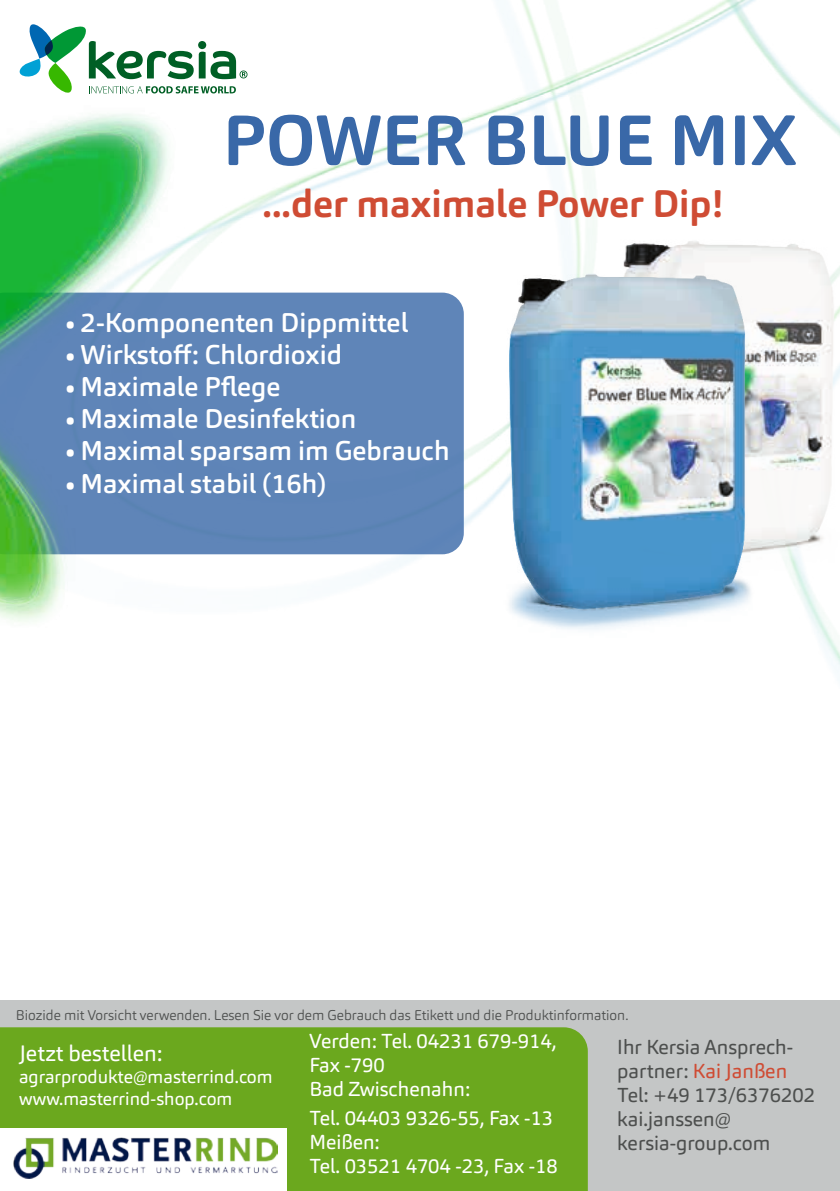
<style>
.page{position:relative;width:840px;height:1191px;background:#fff}
.page>*{position:absolute;margin:0;border:0;box-sizing:border-box;transform-origin:0 0}
.t1{font:700 70px "Carnas";color:#3968a8}
.t2{font:700 38px "Carnas";color:#cf4c34}
.t3{font:500 26.8px "Carnas";color:#fff}
.t4{font:22px "Carnas";color:#fff}
.t5{font:20px/24px "Carnas";color:#fff}
.t6{font:20px/24px "Carnas";color:#4d4f4e}
.t7{font:18px/21.6px "Carnas";color:#fff}
.t8{font:300 14px "Carnas";color:#4d4f4e}
.s1{color:#cf4c34}
</style>
<div class="page">
<img style="left:200px;top:0;width:639px;height:665px">
<div style="left:200px;top:293px;width:257px;height:261px;background:#5f85b8"></div>
<img style="left:566px;top:194px;width:273px;height:389px">
<img style="left:457px;top:220px;width:332px;height:417px">
<div style="left:0;top:1000px;width:839px;height:191px;background:#c4c6c6"></div>
<div style="left:0;top:1027px;width:587px;height:164px;background:#6ba81e"></div>
<img style="left:0;top:114px;width:200px;height:508px">
<div style="left:0;top:1128px;width:286px;height:63px;background:#fff"></div>
<img style="left:13px;top:1138px;width:264px;height:40px">
<svg style="left:19px;top:18px;width:228px;height:83px"></svg>
<h1 class="t1" style="left:222px;top:96px;width:575px">POWER BLUE MIX</h1>
<h2 class="t2" style="left:262px;top:179px;width:461px">...der maximale Power Dip!</h2>
<p class="t3" style="left:65px;top:305px;width:344px">• 2-Komponenten Dippmittel</p>
<p class="t3" style="left:65px;top:337px;width:278px">• Wirkstoff: Chlordioxid</p>
<p class="t3" style="left:65px;top:369px;width:216px">• Maximale Pflege</p>
<p class="t3" style="left:65px;top:402px;width:292px">• Maximale Desinfektion</p>
<p class="t3" style="left:65px;top:434px;width:385px">• Maximal sparsam im Gebrauch</p>
<p class="t3" style="left:65px;top:466px;width:262px">• Maximal stabil (16h)</p>
<p class="t8" style="left:16px;top:1006px;width:613px">Biozide mit Vorsicht verwenden. Lesen Sie vor dem Gebrauch das Etikett und die Produktinformation.</p>
<p class="t4" style="left:19px;top:1039px;width:145px">Jetzt bestellen:</p>
<p class="t7" style="left:19px;top:1065px;width:255px">agrarprodukte@masterrind.com www.masterrind-shop.com</p>
<p class="t5" style="left:309px;top:1029px;width:248px">Verden: Tel. 04231 679-914,<br>Fax -790<br>Bad Zwischenahn:</p>
<p class="t5" style="left:309px;top:1106px;width:250px">Tel. 04403 9326-55, Fax -13<br>Meißen:<br>Tel. 03521 4704 -23, Fax -18</p>
<p class="t6" style="left:617px;top:1035px;width:199px">Ihr Kersia Ansprech&shy;partner: <span class="s1">Kai Janßen<br></span>Tel: +49 173/6376202 kai.janssen@ kersia-group.com</p>
</div>
